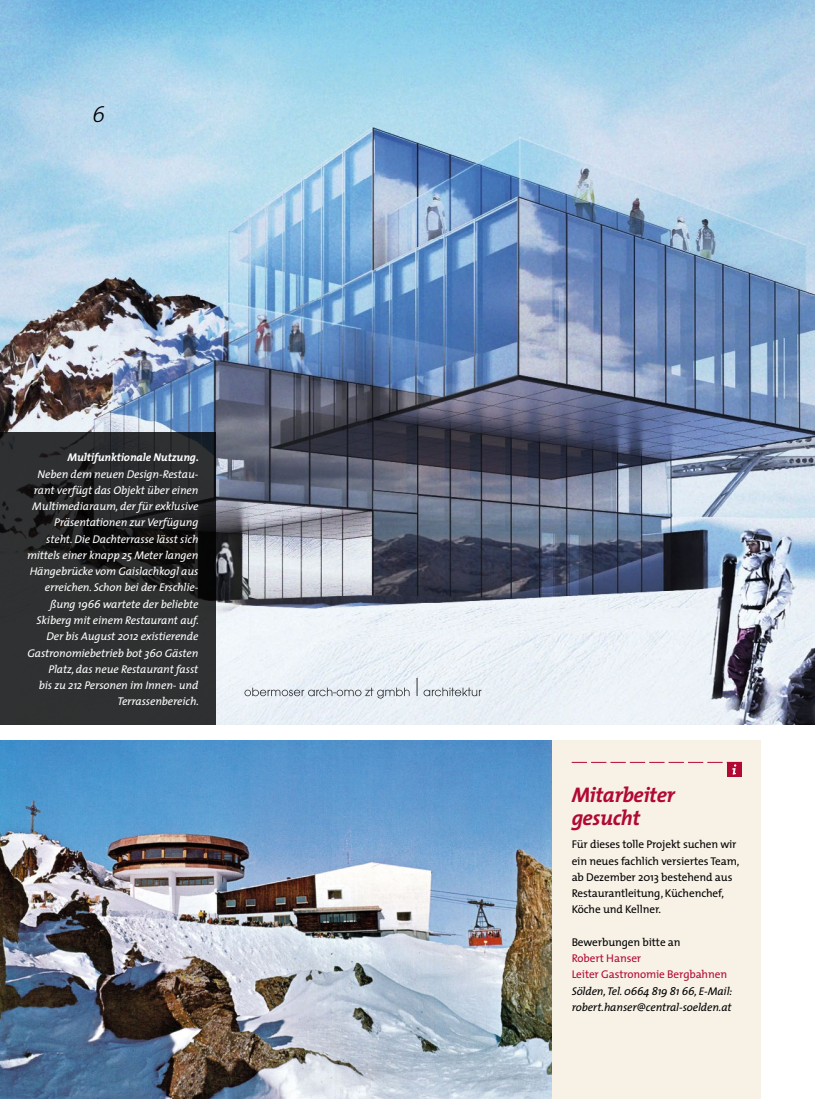
<style>
.page{position:relative;width:815px;height:1099px;background:#fff}
.page>*{position:absolute;margin:0;border:0;box-sizing:border-box;transform-origin:0 0}
.t1{font:italic 300 22.5px "The Mix";color:#000}
.t2{font:italic 700 21.25px/22.5px "The Mix";letter-spacing:-.02em;color:#b10933}
.t3{font:italic 11.25px/16.2px "The Mix";letter-spacing:-.01em;color:#fff;text-align:right}
.t4{font:11.25px/16.2px "The Mix";letter-spacing:-.01em;color:#000}
.t5{font:italic 11.25px/16.2px "The Mix";letter-spacing:-.01em;color:#000}
.t6{font:11.25px/16.2px "The Mix";letter-spacing:-.01em;color:#b10933}
.t7{font:italic 700 11.25px "The Mix";letter-spacing:-.01em;color:#fff}
</style>
<div class="page">
<img style="left:0;top:0;width:815px;height:724px">
<svg style="left:0;top:431px;width:216px;height:293px;background:#292a2b"></svg>
<img style="left:0;top:741px;width:553px;height:357px">
<div style="left:553px;top:741px;width:208px;height:357px;background:#f7f1e6"></div>
<svg style="left:727px;top:774px;width:15px;height:3px"></svg>
<svg style="left:572px;top:762px;width:170px;height:12px"></svg>
<svg style="left:244px;top:678px;width:238px;height:20px;background:#d7dde3"></svg>
<h1 class="t1" style="left:92px;top:95px;width:14px">6</h1>
<p class="t7" style="left:68px;top:448px;width:133px">Multifunktionale Nutzung.</p>
<p class="t3" style="left:27px;top:465px;width:173px">Neben dem neuen Design-Restau&shy;rant verfügt das Objekt über einen<br>Multimediaraum, der für exklusive<br>Präsentationen zur Verfügung steht. Die Dachterrasse lässt sich mittels einer knapp 25 Meter langen<br>Hängebrücke vom Gaislachkogl aus erreichen. Schon bei der Erschlie&shy;ßung 1966 wartete der beliebte<br>Skiberg mit einem Restaurant auf.<br>Der bis August 2012 existierende<br>Gastronomiebetrieb bot 360 Gästen<br>Platz, das neue Restaurant fasst<br>bis zu 212 Personen im Innen- und<br>Terrassenbereich.</p>
<h2 class="t2" style="left:572px;top:783px;width:105px">Mitarbeiter gesucht</h2>
<p class="t4" style="left:572px;top:836px;width:169px">Für dieses tolle Projekt suchen wir ein neues fachlich versiertes Team, ab Dezember 2013 bestehend aus<br>Restaurantleitung, Küchenchef,<br>Köche und Kellner.</p>
<p class="t4" style="left:572px;top:933px;width:110px">Bewerbungen bitte an</p>
<p class="t6" style="left:572px;top:949px;width:157px">Robert Hanser<br>Leiter Gastronomie Bergbahnen</p>
<p class="t5" style="left:572px;top:982px;width:162px">Sölden, Tel. 0664 819 81 66, E-Mail: robert.hanser@central-soelden.at</p>
</div>
